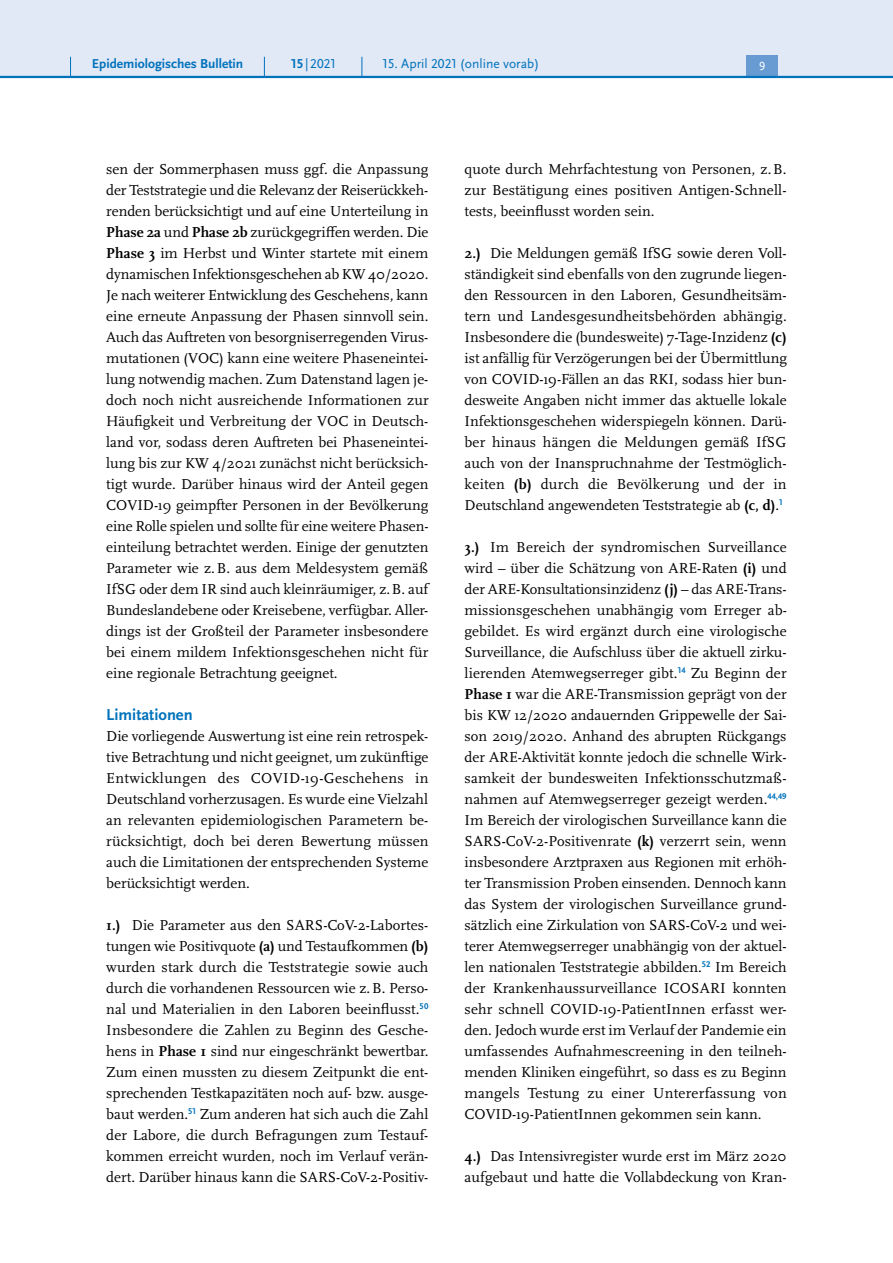
<style>
.page{position:relative;width:893px;height:1263px;background:#fff}
.page>*{position:absolute;margin:0;border:0;box-sizing:border-box;transform-origin:0 0}
.t1{font:700 16.5px "Scala Sans Pro";color:#0072bc}
.P_-_Fließtext{font:15px/21px "Scala Pro";color:#000;text-align:justify}
.t2{font:13.5px "Scala Sans Pro";color:#0072bc}
.t3{font:700 13.5px "Scala Sans Pro";color:#0072bc}
.t4{font:12.45px "Scala Sans Pro";color:#fff}
.s1{font-weight:700}
</style>
<div class="page">
<div style="left:0;top:0;width:893px;height:77px;background:#e1e8f6"></div>
<div style="left:746px;top:55px;width:32px;height:21px;background:#679bd2"></div>
<hr style="left:0;top:76px;width:893px;height:2px;background:#0072bc">
<svg style="left:70px;top:57px;width:1px;height:19px"></svg>
<svg style="left:264px;top:57px;width:1px;height:19px"></svg>
<svg style="left:362px;top:57px;width:1px;height:19px"></svg>
<p class="t3" style="left:92px;top:55px;width:153px">Epidemiologisches Bulletin</p>
<p class="t2" style="left:291px;top:55px;width:46px"><span class="s1">15</span>|2021</p>
<p class="t2" style="left:383px;top:55px;width:158px">15. April 2021 (online vorab)</p>
<p class="t4" style="left:759px;top:59px;width:8px">9</p>
<p class="P_-_Fließtext" style="left:106px;top:158px;width:324px">sen der Sommerphasen muss ggf. die Anpassung der Teststrategie und die Relevanz der Reiserückkeh&shy;renden berücksichtigt und auf eine Unterteilung in <span class="s1">Phase 2a</span> und <span class="s1">Phase 2b</span> zurückgegriffen werden. Die <span class="s1">Phase 3</span> im Herbst und Winter startete mit einem dynamischen Infektionsgeschehen ab KW 40/2020.<br>Je nach weiterer Entwicklung des Geschehens, kann eine erneute Anpassung der Phasen sinnvoll sein.<br>Auch das Auftreten von besorgniserregenden Virus&shy;mutationen (VOC) kann eine weitere Phaseneintei&shy;lung notwendig machen. Zum Datenstand lagen je&shy;doch noch nicht ausreichende Informationen zur Häufigkeit und Verbreitung der VOC in Deutsch&shy;land vor, sodass deren Auftreten bei Phaseneintei&shy;lung bis zur KW 4/2021 zunächst nicht berücksich&shy;tigt wurde. Darüber hinaus wird der Anteil gegen COVID-19 geimpfter Personen in der Bevölkerung eine Rolle spielen und sollte für eine weitere Phasen&shy;einteilung betrachtet werden. Einige der genutzten Parameter wie z.B. aus dem Meldesystem gemäß IfSG oder dem IR sind auch kleinräumiger, z.B. auf Bundeslandebene oder Kreisebene, verfügbar. Aller&shy;dings ist der Großteil der Parameter insbesondere bei einem mildem Infektionsgeschehen nicht für eine regionale Betrachtung geeignet.</p>
<h4 class="t1" style="left:106px;top:704px;width:88px">Limitationen</h4>
<p class="P_-_Fließtext" style="left:106px;top:725px;width:324px">Die vorliegende Auswertung ist eine rein retrospek&shy;tive Betrachtung und nicht geeignet, um zukünftige Entwicklungen des COVID-19-Geschehens in Deutschland vorherzusagen. Es wurde eine Vielzahl an relevanten epidemiologischen Parametern be&shy;rücksichtigt, doch bei deren Bewertung müssen auch die Limitationen der entsprechenden Systeme berücksichtigt werden.</p>
<p class="P_-_Fließtext" style="left:106px;top:914px;width:324px"><span class="s1">1.)</span> Die Parameter aus den SARS-CoV-2-Labortes&shy;tungen wie Positivquote <span class="s1">(a)</span> und Testaufkommen <span class="s1">(b) </span>wurden stark durch die Teststrategie sowie auch durch die vorhandenen Ressourcen wie z.B. Perso&shy;nal und Materialien in den Laboren beeinflusst.<sup>50<br></sup>Insbesondere die Zahlen zu Beginn des Gesche&shy;hens in <span class="s1">Phase 1</span> sind nur eingeschränkt bewertbar.<br>Zum einen mussten zu diesem Zeitpunkt die ent&shy;sprechenden Testkapazitäten noch auf- bzw. ausge&shy;baut werden.<sup>51</sup> Zum anderen hat sich auch die Zahl der Labore, die durch Befragungen zum Testauf&shy;kommen erreicht wurden, noch im Verlauf verän&shy;dert. Darüber hinaus kann die SARS-CoV-2-Positiv-</p>
<p class="P_-_Fließtext" style="left:465px;top:158px;width:324px">quote durch Mehrfachtestung von Personen, z.B. zur Bestätigung eines positiven Antigen-Schnell&shy;tests, beeinflusst worden sein.</p>
<p class="P_-_Fließtext" style="left:465px;top:242px;width:324px"><span class="s1">2.)</span> Die Meldungen gemäß IfSG sowie deren Voll&shy;ständigkeit sind ebenfalls von den zugrunde liegen&shy;den Ressourcen in den Laboren, Gesundheitsäm&shy;tern und Landesgesundheitsbehörden abhängig.<br>Insbesondere die (bundesweite) 7-Tage-Inzidenz <span class="s1">(c) </span>ist anfällig für Verzögerungen bei der Übermittlung von COVID-19-Fällen an das RKI, sodass hier bun&shy;desweite Angaben nicht immer das aktuelle lokale Infektionsgeschehen widerspiegeln können. Darü&shy;ber hinaus hängen die Meldungen gemäß IfSG auch von der Inanspruchnahme der Testmöglich&shy;keiten <span class="s1">(b)</span> durch die Bevölkerung und der in Deutschland angewendeten Teststrategie ab <span class="s1">(c, d)</span>.<sup>1</sup></p>
<p class="P_-_Fließtext" style="left:465px;top:536px;width:324px"><span class="s1">3.)</span> Im Bereich der syndromischen Surveillance wird – über die Schätzung von ARE-Raten <span class="s1">(i)</span> und der ARE-Konsultationsinzidenz <span class="s1">(j)</span> – das ARE-Trans&shy;missionsgeschehen unabhängig vom Erreger ab&shy;gebildet. Es wird ergänzt durch eine virologische Surveillance, die Aufschluss über die aktuell zirku&shy;lierenden Atemwegserreger gibt.<sup>14</sup> Zu Beginn der <span class="s1">Phase 1</span> war die ARE-Transmission geprägt von der bis KW 12/2020 andauernden Grippewelle der Sai&shy;son 2019/2020. Anhand des abrupten Rückgangs der ARE-Aktivität konnte jedoch die schnelle Wirk&shy;samkeit der bundesweiten Infektionsschutzmaß&shy;nahmen auf Atemwegserreger gezeigt werden.<sup>44,49<br></sup>Im Bereich der virologischen Surveillance kann die SARS-CoV-2-Positivenrate <span class="s1">(k)</span> verzerrt sein, wenn insbesondere Arztpraxen aus Regionen mit erhöh&shy;ter Transmission Proben einsenden. Dennoch kann das System der virologischen Surveillance grund&shy;sätzlich eine Zirkulation von SARS-CoV-2 und wei&shy;terer Atemwegserreger unabhängig von der aktuel&shy;len nationalen Teststrategie abbilden.<sup>52</sup> Im Bereich der Krankenhaussurveillance ICOSARI konnten sehr schnell COVID-19-PatientInnen erfasst wer&shy;den. Jedoch wurde erst im Verlauf der Pandemie ein umfassendes Aufnahmescreening in den teilneh&shy;menden Kliniken eingeführt, so dass es zu Beginn mangels Testung zu einer Untererfassung von COVID-19-PatientInnen gekommen sein kann.</p>
<p class="P_-_Fließtext" style="left:465px;top:1145px;width:324px"><span class="s1">4.)</span> Das Intensivregister wurde erst im März 2020 aufgebaut und hatte die Vollabdeckung von Kran-</p>
</div>
